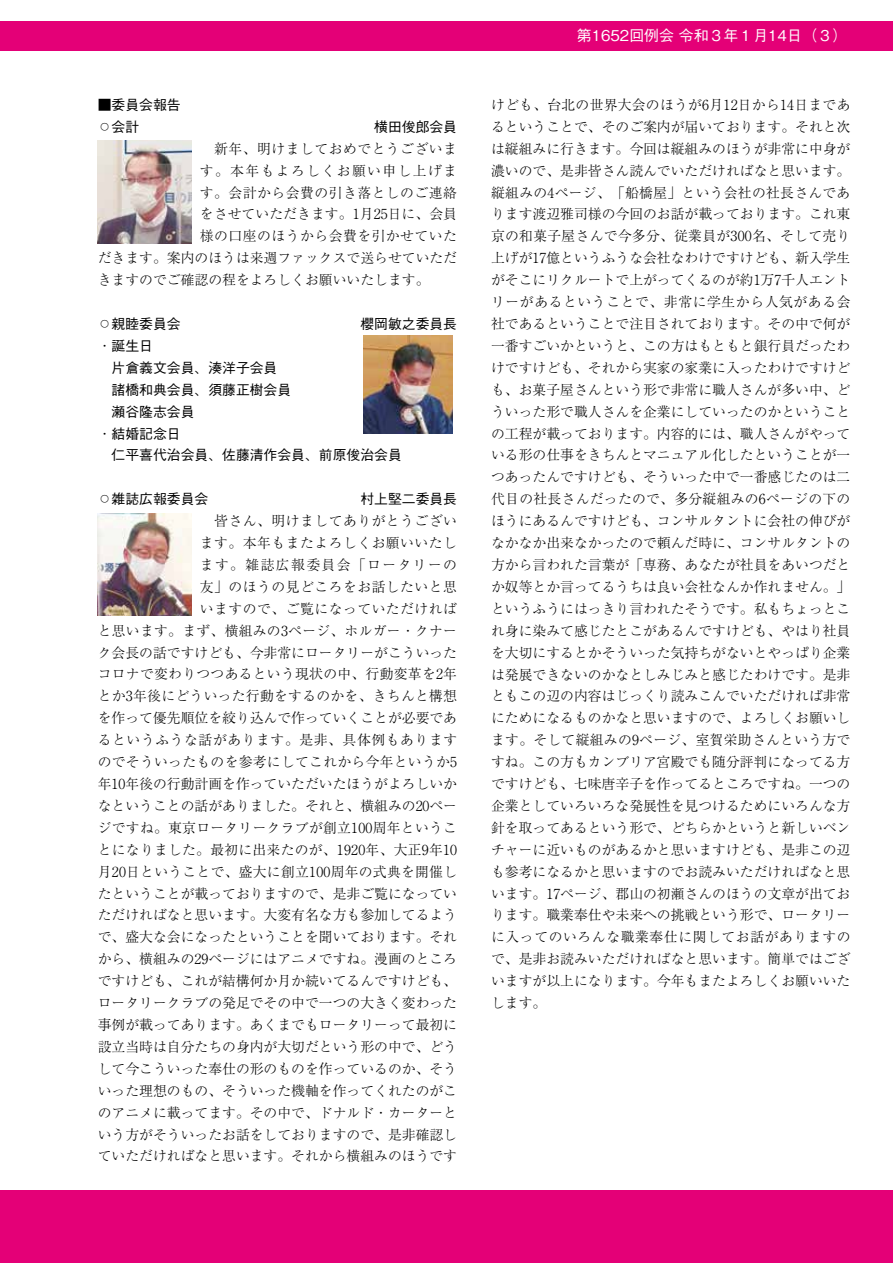
<style>
.page{position:relative;width:893px;height:1263px;background:#fff}
.page>*{position:absolute;margin:0;border:0;box-sizing:border-box;transform-origin:0 0}
.t1{font:500 14.85px "Gothic BBB Pro";color:#fff}
.t2{font:300 13.8px/21.9px "Ryumin Pro";color:#000;text-align:right}
.t3{font:500 13.8px/21.9px "Gothic BBB Pro";color:#000}
.t4{font:300 13.8px "Ryumin Pro";letter-spacing:.035em;color:#000}
.t5{font:300 13.8px "Ryumin Pro";letter-spacing:.1em;color:#000}
.s1{font-family:"Ryumin Pro";font-weight:300}
</style>
<div class="page">
<div style="left:0;top:21px;width:893px;height:30px;background:#e40077"></div>
<div style="left:0;top:1191px;width:893px;height:72px;background:#e40077"></div>
<img style="left:98px;top:141px;width:93px;height:102px">
<img style="left:364px;top:336px;width:89px;height:98px">
<img style="left:98px;top:513px;width:93px;height:102px">
<p class="t3" style="left:98px;top:92px;width:84px">■委員会報告</p>
<p class="t3" style="left:98px;top:114px;width:43px"><span class="s1">◦</span>会計</p>
<p class="t3" style="left:374px;top:114px;width:84px">横田俊郎会員</p>
<p class="t4" style="left:200px;top:138px;width:259px">　新年、明けましておめでとうございま</p>
<p class="t5" style="left:200px;top:160px;width:259px">す。本年もよろしくお願い申し上げま</p>
<p class="t4" style="left:200px;top:182px;width:259px">す。会計から会費の引き落としのご連絡</p>
<p class="t2" style="left:200px;top:202px;width:259px">をさせていただきます。月1 25日に、会員</p>
<p class="t4" style="left:200px;top:225px;width:259px">様の口座のほうから会費を引かせていた</p>
<p class="t2" style="left:98px;top:246px;width:361px">だきます。案内のほうは来週ファックスで送らせていただ</p>
<p class="t2" style="left:98px;top:268px;width:333px">きますのでご確認の程をよろしくお願いいたします。</p>
<p class="t3" style="left:360px;top:311px;width:98px">櫻岡敏之委員長</p>
<p class="t3" style="left:98px;top:311px;width:306px"><span class="s1">◦</span>親睦委員会<br><span class="s1">・</span>誕生日<br>　片倉義文会員、湊洋子会員<br>　諸橋和典会員、須藤正樹会員<br>　瀬谷隆志会員<br><span class="s1">・</span>結婚記念日<br>　仁平喜代治会員、佐藤清作会員、前原俊治会員</p>
<p class="t3" style="left:360px;top:486px;width:98px">村上堅二委員長</p>
<p class="t3" style="left:98px;top:486px;width:112px"><span class="s1">◦</span>雑誌広報委員会</p>
<p class="t2" style="left:98px;top:509px;width:361px">　皆さん、明けましてありがとうござい<br>ます。本年もまたよろしくお願いいたし<br>ます。雑誌広報委員会「ロータリーの<br>友」のほうの見どころをお話したいと思<br>いますので、ご覧になっていただければ<br>と思います。まず、横組みの3ページ、ホルガー・クナーク会長の話ですけども、今非常にロータリーがこういったコロナで変わりつつあるという現状の中、行動変革を年2とか3年後にどういった行動をするのかを、きちんと構想を作って優先順位を絞り込んで作っていくことが必要であるというふうな話があります。是非、具体例もありますのでそういったものを参考にしてこれから今年というか5年10年後の行動計画を作っていただいたほうがよろしいかなということの話がありました。それと、横組みの20ページですね。東京ロータリークラブが創立100周年ということになりました。最初に出来たのが、1920年、大正年9 10月20日ということで、盛大に創立100周年の式典を開催したということが載っておりますので、是非ご覧になっていただければなと思います。大変有名な方も参加してるようで、盛大な会になったということを聞いております。それから、横組みの29ページにはアニメですね。漫画のところですけども、これが結構何か月か続いてるんですけども、ロータリークラブの発足でその中で一つの大きく変わった事例が載ってあります。あくまでもロータリーって最初に設立当時は自分たちの身内が大切だという形の中で、どうして今こういった奉仕の形のものを作っているのか、そういった理想のもの、そういった機軸を作ってくれたのがこのアニメに載ってます。その中で、ドナルド・カーターという方がそういったお話をしておりますので、是非確認していただければなと思います。それから横組みのほうです</p>
<p class="t1" style="left:577px;top:24px;width:272px">第1652回例会令和３年１月14日)３(</p>
<p class="t2" style="left:491px;top:93px;width:361px;text-align:justify">けども、台北の世界大会のほうが月6 12日から14日まであるということで、そのご案内が届いております。それと次は縦組みに行きます。今回は縦組みのほうが非常に中身が濃いので、是非皆さん読んでいただければなと思います。縦組みの4ページ、「船橋屋」という会社の社長さんであります渡辺雅司様の今回のお話が載っております。これ東京の和菓子屋さんで今多分、従業員が300名、そして売り上げが17億というふうな会社なわけですけども、新入学生がそこにリクルートで上がってくるのが約万1 7千人エントリーがあるということで、非常に学生から人気がある会社であるということで注目されております。その中で何が一番すごいかというと、この方はもともと銀行員だったわけですけども、それから実家の家業に入ったわけですけども、お菓子屋さんという形で非常に職人さんが多い中、どういった形で職人さんを企業にしていったのかということの工程が載っております。内容的には、職人さんがやっている形の仕事をきちんとマニュアル化したということが一つあったんですけども、そういった中で一番感じたのは二代目の社長さんだったので、多分縦組みの6ページの下のほうにあるんですけども、コンサルタントに会社の伸びがなかなか出来なかったので頼んだ時に、コンサルタントの方から言われた言葉が「専務、あなたが社員をあいつだとか奴等とか言ってるうちは良い会社なんか作れません。「というふうにはっきり言われたそうです。私もちょっとこれ身に染みて感じたとこがあるんですけども、やはり社員を大切にするとかそういった気持ちがないとやっぱり企業は発展できないのかなとしみじみと感じたわけです。是非ともこの辺の内容はじっくり読みこんでいただければ非常にためになるものかなと思いますので、よろしくお願いします。そして縦組みの9ページ、室賀栄助さんという方ですね。この方もカンブリア宮殿でも随分評判になってる方ですけども、七味唐辛子を作ってるところですね。一つの企業としていろいろな発展性を見つけるためにいろんな方針を取ってあるという形で、どちらかというと新しいベンチャーに近いものがあるかと思いますけども、是非この辺も参考になるかと思いますのでお読みいただければなと思います。17ページ、郡山の初瀬さんのほうの文章が出ております。職業奉仕や未来への挑戦という形で、ロータリーに入ってのいろんな職業奉仕に関してお話がありますので、是非お読みいただければなと思います。簡単ではございますが以上になります。今年もまたよろしくお願いいたします。</p>
</div>
